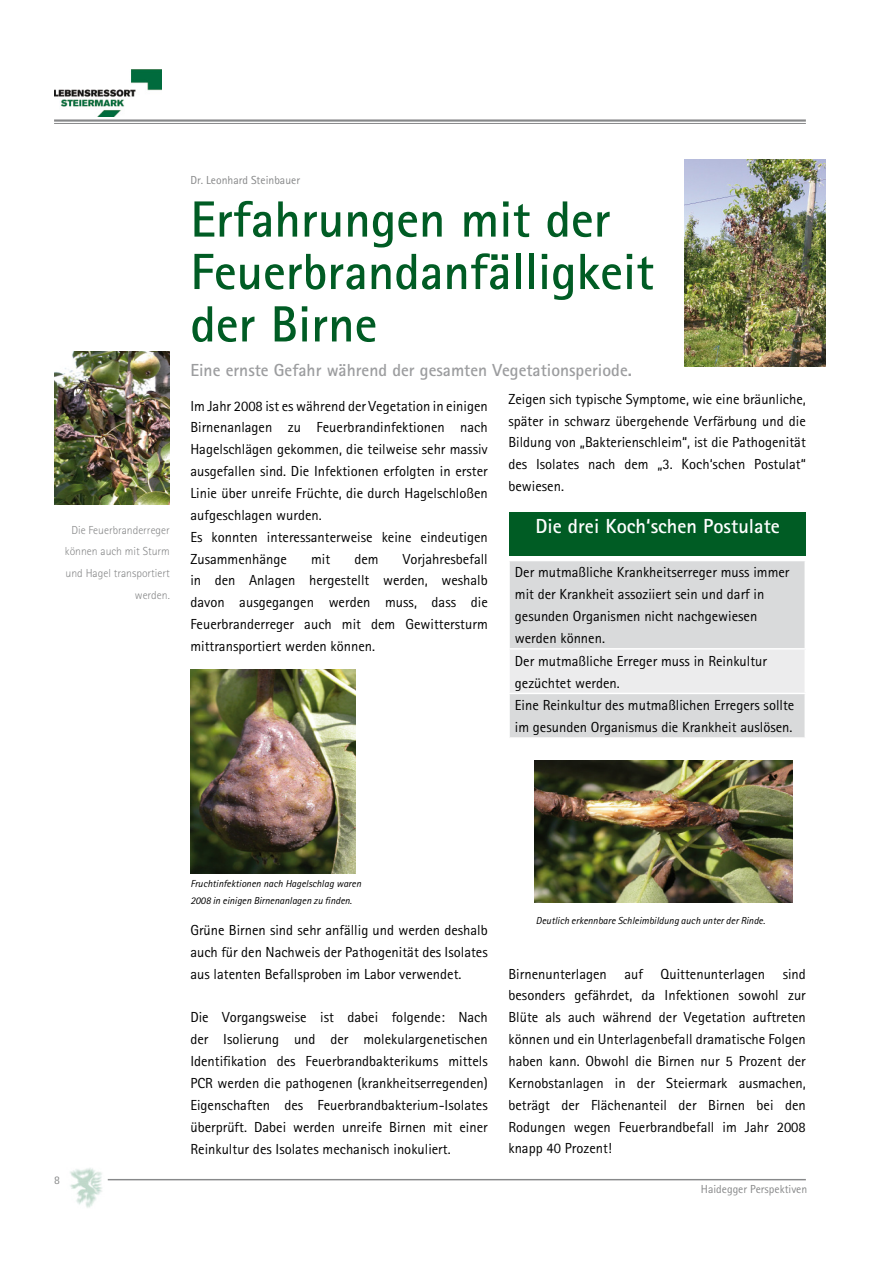
<style>
.page{position:relative;width:893px;height:1263px;background:#fff}
.page>*{position:absolute;margin:0;border:0;box-sizing:border-box;transform-origin:0 0}
.t1{font:700 51px/52.5px "Rotis Sans Serif";color:#005c24}
.t2{font:700 20.4px "Rotis Sans Serif";color:#fff}
.t3{font:700 17.55px "Rotis Sans Serif";color:#9c9d9f}
.t4{font:14.55px/21.9px "Rotis Sans Serif";color:#000;text-align:justify}
.t5{font:300 11.7px/21.9px "Rotis Sans Serif";color:#878889;text-align:right}
.t6{font:11.7px "Rotis Sans Serif";color:#878889}
.t7{font:italic 10.2px/17.5px "Rotis Sans Serif";color:#000}
</style>
<div class="page">
<hr style="left:54px;top:119px;width:751px;height:3px;background:#878889">
<hr style="left:54px;top:123px;width:751px;height:1px;background:#878889">
<hr style="left:108px;top:1179px;width:697px;height:1px;background:#878889">
<img style="left:70px;top:1168px;width:32px;height:40px">
<img style="left:54px;top:69px;width:107px;height:47px">
<div style="left:509px;top:561px;width:295px;height:176px;background:#d9dadb"></div>
<div style="left:509px;top:649px;width:296px;height:44px;background:#ececed"></div>
<hr style="left:508px;top:648px;width:298px;height:2px;background:#fff">
<hr style="left:804px;top:650px;width:2px;height:43px;background:#fff">
<hr style="left:508px;top:693px;width:298px;height:1px;background:#fff">
<div style="left:509px;top:512px;width:296px;height:44px;background:#005c24"></div>
<img style="left:685px;top:160px;width:140px;height:206px">
<img style="left:190px;top:670px;width:165px;height:204px">
<img style="left:54px;top:351px;width:116px;height:153px">
<img style="left:535px;top:760px;width:257px;height:142px">
<p class="t5" style="left:65px;top:520px;width:106px">Die Feuerbranderreger können auch mit Sturm und Hagel transportiert werden.</p>
<p class="t6" style="left:190px;top:175px;width:111px">Dr. Leonhard Steinbauer</p>
<h1 class="t1" style="left:190px;top:198px;width:465px">Erfahrungen mit der<br>Feuerbrandanfälligkeit der Birne</h1>
<p class="t3" style="left:190px;top:364px;width:443px">Eine ernste Gefahr während der gesamten Vegetationsperiode.</p>
<p class="t4" style="left:190px;top:396px;width:299px;text-align:left">Im Jahr 2008 ist es während der Vegetation in einigen Birnenanlagen zu Feuerbrandinfektionen nach Hagelschlägen gekommen, die teilweise sehr massiv ausgefallen sind. Die Infektionen erfolgten in erster Linie über unreife Früchte, die durch Hagelschloßen aufgeschlagen wurden.<br>Es konnten interessanterweise keine eindeutigen Zusammenhänge</p>
<p class="t4" style="left:508px;top:389px;width:299px">Zeigen sich typische Symptome, wie eine bräunliche, später in schwarz übergehende Verfärbung und die Bildung von „Bakterienschleim“, ist die Pathogenität des Isolates nach dem „3. Koch‘schen Postulat“ bewiesen.</p>
<h2 class="t2" style="left:535px;top:518px;width:246px">Die drei Koch‘schen Postulate</h2>
<p class="t4" style="left:190px;top:549px;width:299px;text-indent:212px">Vorjahresbefall in den Anlagen hergestellt werden, weshalb davon ausgegangen werden muss, dass die Feuerbranderreger auch mit dem Gewittersturm mittransportiert werden können.</p>
<p class="t4" style="left:311px;top:549px;width:21px">mit</p>
<p class="t4" style="left:354px;top:549px;width:26px">dem</p>
<p class="t4" style="left:515px;top:562px;width:281px;text-align:left">Der mutmaßliche Krankheitserreger muss immer mit der Krankheit assoziiert sein und darf in gesunden Organismen nicht nachgewiesen werden können.<br>Der mutmaßliche Erreger muss in Reinkultur gezüchtet werden.<br>Eine Reinkultur des mutmaßlichen Erregers sollte im gesunden Organismus die Krankheit auslösen.</p>
<p class="t6" style="left:54px;top:1175px;width:7px">8</p>
<p class="t7" style="left:190px;top:876px;width:172px">Fruchtinfektionen nach Hagelschlag waren<br>2008 in einigen Birnenanlagen zu finden.</p>
<p class="t4" style="left:190px;top:920px;width:299px">Grüne Birnen sind sehr anfällig und werden deshalb auch für den Nachweis der Pathogenität des Isolates aus latenten Befallsproben im Labor verwendet.</p>
<p class="t4" style="left:190px;top:1007px;width:299px">Die Vorgangsweise ist dabei folgende: Nach der Isolierung und der molekulargenetischen Identifikation des Feuerbrandbakterikums mittels PCR werden die pathogenen (krankheitserregenden)<br>Eigenschaften des Feuerbrandbakterium-Isolates überprüft. Dabei werden unreife Birnen mit einer Reinkultur des Isolates mechanisch inokuliert.</p>
<p class="t7" style="left:536px;top:913px;width:231px">Deutlich erkennbare Schleimbildung auch unter der Rinde.</p>
<p class="t4" style="left:508px;top:964px;width:299px">Birnenunterlagen auf Quittenunterlagen sind besonders gefährdet, da Infektionen sowohl zur Blüte als auch während der Vegetation auftreten können und ein Unterlagenbefall dramatische Folgen haben kann. Obwohl die Birnen nur 5 Prozent der Kernobstanlagen in der Steiermark ausmachen, beträgt der Flächenanteil der Birnen bei den Rodungen wegen Feuerbrandbefall im Jahr 2008 knapp 40 Prozent!</p>
<p class="t6" style="left:701px;top:1184px;width:108px">Haidegger Perspektiven</p>
</div>
